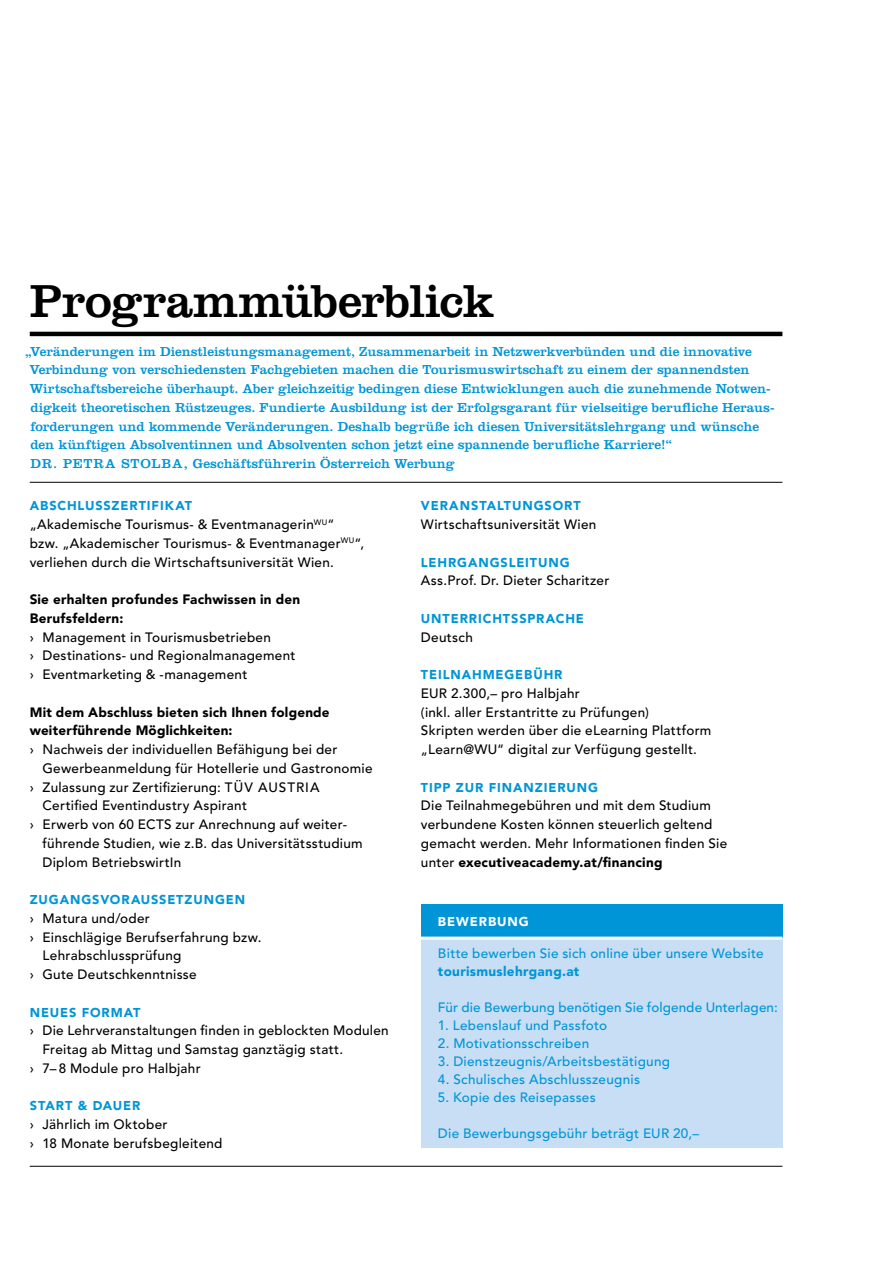
<style>
.page{position:relative;width:893px;height:1263px;background:#fff}
.page>*{position:absolute;margin:0;border:0;box-sizing:border-box;transform-origin:0 0}
.t1{font:48px "Clarendon LT Std";letter-spacing:-.02em;color:#000}
.t2{font:500 13.5px/18.8px "Avenir LT Std";letter-spacing:.02em;color:#000}
.t3{font:13.5px/18.8px "Clarendon LT Std";color:#0095d6}
.t4{font:500 13.5px "Avenir LT Std";letter-spacing:.02em;color:#0095d6}
.t5{font:900 13.5px/18.8px "Avenir LT Std";letter-spacing:.015em;color:#000}
.t6{font:900 13.5px "Avenir LT Std";letter-spacing:.025em;color:#0095d6}
.t7{font:900 12.75px "Avenir LT Std";letter-spacing:.07em;color:#0095d6}
.t8{font:900 12.75px "Avenir LT Std";letter-spacing:.07em;color:#fff}
.s1{font-weight:900}
</style>
<div class="page">
<div style="left:421px;top:904px;width:361px;height:34px;background:#0095d6"></div>
<div style="left:421px;top:938px;width:361px;height:210px;background:#c7def5"></div>
<hr style="left:421px;top:937px;width:361px;height:3px;background:#fff">
<hr style="left:30px;top:332px;width:752px;height:4px;background:#000">
<hr style="left:30px;top:482px;width:752px;height:1px;background:#000">
<hr style="left:30px;top:1166px;width:752px;height:1px;background:#000">
<h1 class="t1" style="left:30px;top:273px;width:466px">Programmüberblick</h1>
<p class="t3" style="left:25px;top:342px;width:751px">„Veränderungen im Dienstleistungsmanagement, Zusammenarbeit in Netzwerkverbünden und die innovative Verbindung von verschiedensten Fachgebieten machen die Tourismuswirtschaft zu einem der spannendsten Wirtschaftsbereiche überhaupt. Aber gleichzeitig bedingen diese Entwicklungen auch die zunehmende Notwen&shy;digkeit theoretischen Rüstzeuges. Fundierte Ausbildung ist der Erfolgsgarant für vielseitige berufliche Heraus&shy;forderungen und kommende Veränderungen. Deshalb begrüße ich diesen Universitätslehrgang und wünsche den künftigen Absolventinnen und Absolventen schon jetzt eine spannende berufliche Karriere!“<br>DR. PETRA STOLBA, Geschäftsführerin Österreich Werbung</p>
<p class="t7" style="left:30px;top:498px;width:164px">ABSCHLUSSZERTIFIKAT</p>
<p class="t2" style="left:30px;top:515px;width:336px">„Akademische Tourismus- &amp; Eventmanagerin<sup>WU</sup>“ bzw. „Akademischer Tourismus- &amp; Eventmanager<sup>WU</sup>“, verliehen durch die Wirtschaftsuniversität Wien.</p>
<p class="t5" style="left:30px;top:590px;width:272px">Sie erhalten profundes Fachwissen in den<br>Berufsfeldern:</p>
<p class="t2" style="left:30px;top:628px;width:267px">› Management in Tourismusbetrieben<br>› Destinations- und Regionalmanagement › Eventmarketing &amp; -management</p>
<p class="t5" style="left:30px;top:702px;width:301px">Mit dem Abschluss bieten sich Ihnen folgende weiterführende Möglichkeiten:</p>
<p class="t2" style="left:30px;top:740px;width:309px">› Nachweis der individuellen Befähigung bei der</p>
<p class="t2" style="left:43px;top:759px;width:331px">Gewerbeanmeldung für Hotellerie und Gastronomie</p>
<p class="t2" style="left:30px;top:778px;width:291px">› Zulassung zur Zertifizierung: TÜV AUSTRIA</p>
<p class="t2" style="left:43px;top:797px;width:206px">Certified Eventindustry Aspirant</p>
<p class="t2" style="left:30px;top:815px;width:319px">› Erwerb von 60 ECTS zur Anrechnung auf weiter-</p>
<p class="t2" style="left:43px;top:834px;width:322px">führende Studien, wie z.B. das Universitätsstudium</p>
<p class="t2" style="left:43px;top:853px;width:140px">Diplom BetriebswirtIn</p>
<p class="t7" style="left:30px;top:892px;width:217px">ZUGANGSVORAUSSETZUNGEN</p>
<p class="t2" style="left:30px;top:909px;width:122px">› Matura und/oder</p>
<p class="t2" style="left:30px;top:928px;width:233px">› Einschlägige Berufserfahrung bzw.</p>
<p class="t2" style="left:43px;top:947px;width:140px">Lehrabschlussprüfung</p>
<p class="t2" style="left:30px;top:965px;width:168px">› Gute Deutschkenntnisse</p>
<p class="t7" style="left:30px;top:1004px;width:112px">NEUES FORMAT</p>
<p class="t2" style="left:30px;top:1022px;width:360px">› Die Lehrveranstaltungen finden in geblockten Modulen</p>
<p class="t2" style="left:43px;top:1040px;width:302px">Freitag ab Mittag und Samstag ganztägig statt.</p>
<p class="t2" style="left:30px;top:1059px;width:172px">› 7– 8 Module pro Halbjahr</p>
<p class="t7" style="left:30px;top:1098px;width:112px">START &amp; DAUER</p>
<p class="t2" style="left:30px;top:1115px;width:194px">› Jährlich im Oktober<br>› 18 Monate berufsbegleitend</p>
<p class="t7" style="left:421px;top:498px;width:161px">VERANSTALTUNGSORT</p>
<p class="t2" style="left:421px;top:515px;width:177px">Wirtschaftsuniversität Wien</p>
<p class="t7" style="left:421px;top:554px;width:150px">LEHRGANGSLEITUNG</p>
<p class="t2" style="left:421px;top:572px;width:190px">Ass.Prof. Dr. Dieter Scharitzer</p>
<p class="t7" style="left:421px;top:611px;width:164px">UNTERRICHTSSPRACHE</p>
<p class="t2" style="left:421px;top:628px;width:53px">Deutsch</p>
<p class="t7" style="left:421px;top:667px;width:143px">TEILNAHMEGEBÜHR</p>
<p class="t2" style="left:421px;top:684px;width:292px">EUR 2.300,– pro Halbjahr<br>(inkl. aller Erstantritte zu Prüfungen)<br>Skripten werden über die eLearning Plattform „Learn@WU“ digital zur Verfügung gestellt.</p>
<p class="t7" style="left:421px;top:779px;width:179px">TIPP ZUR FINANZIERUNG</p>
<p class="t2" style="left:421px;top:797px;width:308px">Die Teilnahmegebühren und mit dem Studium verbundene Kosten können steuerlich geltend gemacht werden. Mehr Informationen finden Sie unter <span class="s1">executiveacademy.at/financing</span></p>
<p class="t8" style="left:438px;top:914px;width:92px">BEWERBUNG</p>
<p class="t4" style="left:438px;top:945px;width:327px">Bitte bewerben Sie sich online über unsere Website</p>
<p class="t6" style="left:438px;top:963px;width:143px">tourismuslehrgang.at</p>
<p class="t4" style="left:438px;top:999px;width:341px">Für die Bewerbung benötigen Sie folgende Unterlagen:</p>
<p class="t4" style="left:438px;top:1017px;width:171px">1. Lebenslauf und Passfoto</p>
<p class="t4" style="left:438px;top:1035px;width:153px">2. Motivationsschreiben</p>
<p class="t4" style="left:438px;top:1053px;width:234px">3. Dienstzeugnis/Arbeitsbestätigung</p>
<p class="t4" style="left:438px;top:1071px;width:203px">4. Schulisches Abschlusszeugnis</p>
<p class="t4" style="left:438px;top:1089px;width:159px">5. Kopie des Reisepasses</p>
<p class="t4" style="left:438px;top:1125px;width:263px">Die Bewerbungsgebühr beträgt EUR 20,–</p>
</div>
